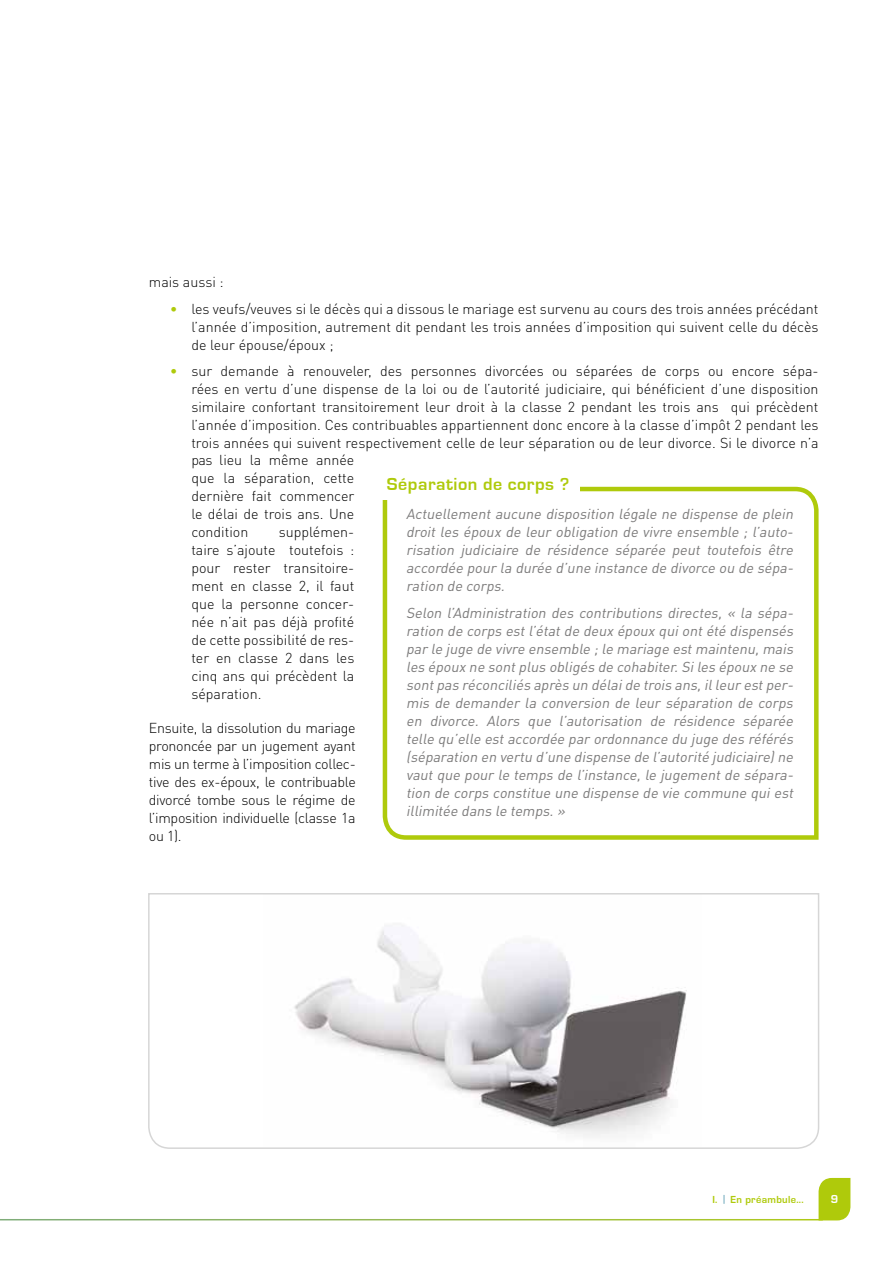
<style>
.page{position:relative;width:893px;height:1263px;background:#fff}
.page>*{position:absolute;margin:0;border:0;box-sizing:border-box;transform-origin:0 0}
.t1{font:700 18px "Eurostile";color:#afca0b}
.t2{font:300 14.25px/18px "DIN Pro";color:#000;text-align:justify}
.t3{font:italic 14.25px/18px "DIN Pro";color:#7c7b7b;text-align:justify}
.t4{font:700 12px "Eurostile";color:#fff}
.t5{font:700 10.5px "Eurostile";letter-spacing:.03em;color:#afca0b}
.s1{font-weight:500;color:#afca0b}
.s2{font-weight:400;color:#4892a9}
</style>
<div class="page">
<svg style="left:819px;top:1178px;width:31px;height:42px"></svg>
<svg style="left:382px;top:486px;width:437px;height:354px"></svg>
<div style="left:378px;top:470px;width:202px;height:30px;background:#fff"></div>
<svg style="left:148px;top:893px;width:672px;height:256px"></svg>
<p class="t2" style="left:149px;top:273px;width:76px">mais aussi :</p>
<p class="t2" style="left:191px;top:299px;width:629px;text-indent:-21px"><span class="s1">•</span> les veufs/veuves si le décès qui a dissous le mariage est survenu au cours des trois années précédant l’année d’imposition, autrement dit pendant les trois années d’imposition qui suivent celle du décès de leur épouse/époux ;</p>
<p class="t2" style="left:191px;top:362px;width:629px;text-indent:-21px"><span class="s1">•</span> sur demande à renouveler, des personnes divorcées ou séparées de corps ou encore sépa&shy;rées en vertu d’une dispense de la loi ou de l’autorité judiciaire, qui bénéficient d’une disposition similaire confortant transitoirement leur droit à la classe 2 pendant les trois ans qui précèdent l’année d’imposition. Ces contribuables appartiennent donc encore à la classe d’impôt 2 pendant les trois années qui suivent respectivement celle de leur séparation ou de leur divorce. Si le divorce n’a</p>
<p class="t2" style="left:191px;top:450px;width:164px">pas lieu la même année que la séparation, cette dernière fait commencer le délai de trois ans. Une condition</p>
<p class="t1" style="left:387px;top:475px;width:184px">Séparation de corps ?</p>
<p class="t3" style="left:406px;top:504px;width:392px">Actuellement aucune disposition légale ne dispense de plein droit les époux de leur obligation de vivre ensemble ; l’auto&shy;risation judiciaire de résidence séparée peut toutefois être accordée pour la durée d’une instance de divorce ou de sépa&shy;ration de corps.</p>
<p class="t3" style="left:406px;top:603px;width:392px">Selon l’Administration des contributions directes, « la sépa&shy;ration de corps estl’étatde deux époux quiontété dispensés par le juge de vivre ensemble ;le mariage estmaintenu,mais les époux ne sontplus obligés de cohabiter.Siles époux ne se sontpas réconciliés après un délaide trois ans,illeur estper&shy;mis de demander la conversion de leur séparation de corps en divorce. Alors que l’autorisation de résidence séparée telle qu’elle estaccordée par ordonnance du juge des référés (séparation en vertu d’une dispense de l’autorité judiciaire)ne vaut que pour le temps de l’instance, le jugement de sépara&shy;tion de corps constitue une dispense de vie commune quiest illimitée dans le temps.»</p>
<p class="t2" style="left:191px;top:522px;width:165px;text-indent:87px">supplémen&shy;taire s’ajoute toutefois : pour rester transitoire&shy;ment en classe 2, il faut que la personne concer&shy;née n’ait pas déjà profité de cette possibilité de res&shy;ter en classe 2 dans les cinq ans qui précèdent la séparation.</p>
<p class="t2" style="left:149px;top:718px;width:208px">Ensuite, la dissolution du mariage prononcée par un jugement ayant mis un terme à l’imposition collec&shy;tive des ex-époux, le contribuable divorcé tombe sous le régime de l’imposition individuelle (classe 1a ou 1).</p>
<p class="t5" style="left:712px;top:1194px;width:93px">I. <span class="s2">|</span> En préambule...</p>
<p class="t4" style="left:831px;top:1192px;width:9px">9</p>
</div>
